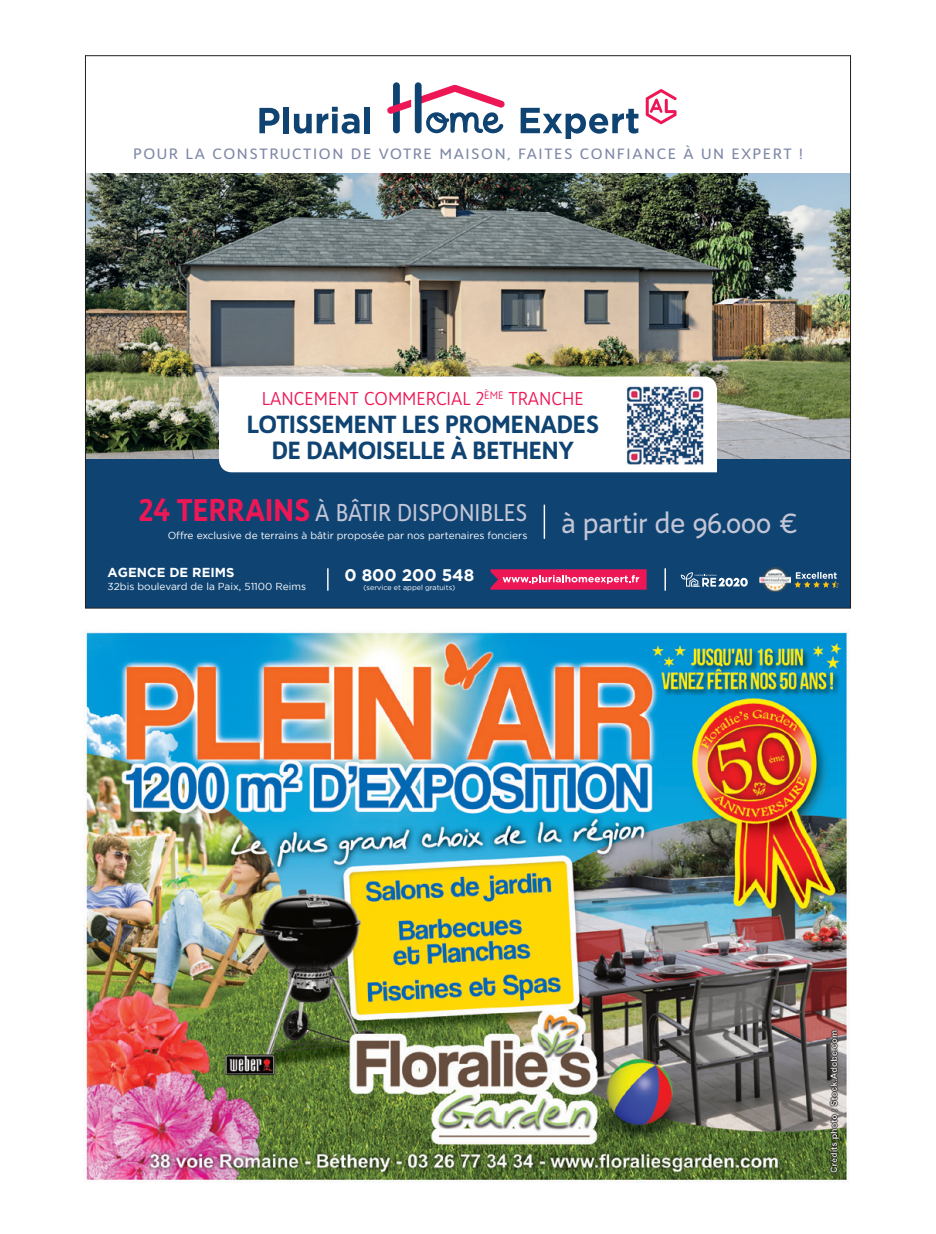
<style>
.page{position:relative;width:936px;height:1234px;background:#fff}
.page>*{position:absolute;margin:0;border:0;box-sizing:border-box;transform-origin:0 0}
.t1{font:900 24px/26.1px "Bw Quinta Pro";color:#0f4372;text-align:center}
.t2{font:500 23.4px "Bw Quinta Pro";color:#c3c6d6;scale:.96 1}
.t3{font:18px "Bw Quinta Pro";color:#ed1756}
.t4{font:700 16.8px "Gotham";color:#fff}
.t5{font:500 14.4px "Bw Quinta Pro";letter-spacing:.1em;color:#7f87a7;scale:1.1 1}
.t6{font:700 13.05px "Gotham";color:#fff}
.t7{font:10.2px "Gotham";color:#fff}
.t8{font:7.2px "Gotham";color:#fff}
.s1{font-weight:900;font-size:30.45px;color:#ed1756}
.s2{font-size:28.8px}
</style>
<div class="page">
<img style="left:84px;top:632px;width:765px;height:549px">
<div style="left:85px;top:458px;width:765px;height:150px;background:#0f4372"></div>
<img style="left:87px;top:173px;width:761px;height:285px">
<div style="left:393px;top:82px;width:7px;height:51px;background:#0f4372;border-radius:3px"></div>
<svg style="left:520px;top:108px;width:118px;height:31px"></svg>
<svg style="left:259px;top:108px;width:20px;height:25px"></svg>
<div style="left:283px;top:107px;width:6px;height:26px;background:#0f4372"></div>
<svg style="left:294px;top:107px;width:65px;height:27px"></svg>
<div style="left:364px;top:107px;width:6px;height:26px;background:#0f4372"></div>
<div style="left:415px;top:82px;width:6px;height:51px;background:#0f4372;border-radius:3px"></div>
<svg style="left:420px;top:85px;width:85px;height:49px"></svg>
<svg style="left:645px;top:89px;width:31px;height:35px"></svg>
<svg style="left:387px;top:100px;width:24px;height:14px"></svg>
<img style="left:760px;top:567px;width:30px;height:24px">
<svg style="left:794px;top:572px;width:45px;height:16px"></svg>
<svg style="left:680px;top:572px;width:67px;height:14px"></svg>
<svg style="left:490px;top:569px;width:156px;height:20px;background:#e7376d"></svg>
<svg style="left:327px;top:568px;width:1px;height:22px"></svg>
<hr style="left:664px;top:568px;width:2px;height:22px;background:#fff">
<hr style="left:543px;top:504px;width:2px;height:34px;background:#fff">
<svg style="left:219px;top:376px;width:498px;height:96px"></svg>
<img style="left:625px;top:386px;width:79px;height:78px">
<p class="t5" style="left:133px;top:145px;width:610px">POUR LA CONSTRUCTION DE VOTRE MAISON, FAITES CONFIANCE À UN EXPERT !</p>
<p class="t3" style="left:262px;top:388px;width:323px">LANCEMENT COMMERCIAL 2<sup>ÈME</sup> TRANCHE</p>
<p class="t1" style="left:247px;top:411px;width:353px">LOTISSEMENT LES PROMENADES<br>DE DAMOISELLE À BETHENY</p>
<p class="t2" style="left:139px;top:498px;width:687px"><span class="s1">24 TERRAINS</span> À BÂTIR DISPONIBLES <span class="s2">à partir de 96.000 €</span></p>
<p class="t7" style="left:168px;top:529px;width:361px">Offre exclusive de terrains à bâtir proposée par nos partenaires fonciers</p>
<p class="t6" style="left:108px;top:564px;width:128px">AGENCE DE REIMS</p>
<p class="t7" style="left:108px;top:580px;width:200px">32bis boulevard de la Paix, 51100 Reims</p>
<p class="t4" style="left:344px;top:565px;width:131px">0 800 200 548</p>
<p class="t8" style="left:363px;top:583px;width:93px">(service et appel gratuits)</p>
</div>
